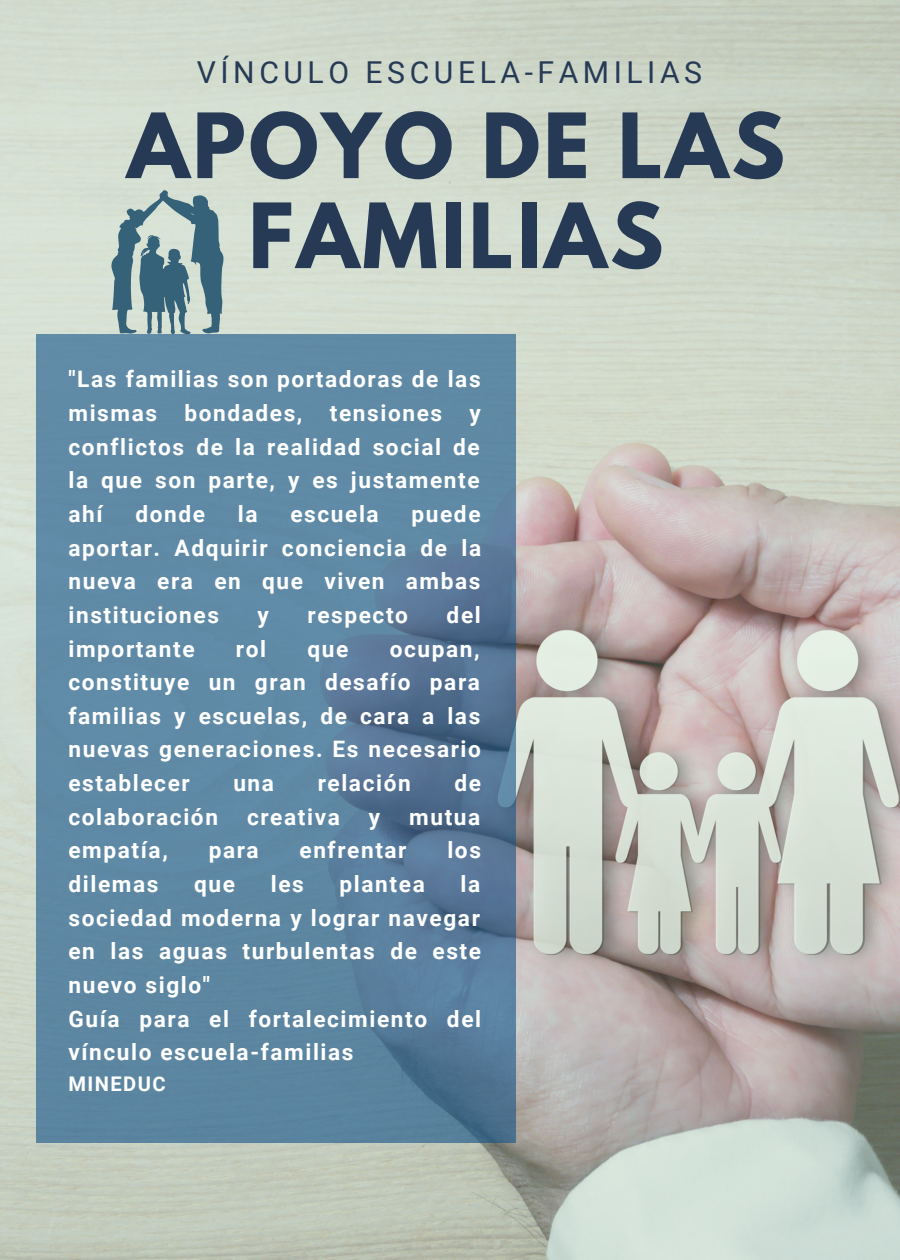
<style>
.page{position:relative;width:900px;height:1260px;background:#fff}
.page>*{position:absolute;margin:0;border:0;box-sizing:border-box;transform-origin:0 0}
.t1{font:700 79.5px/90px "League Spartan";letter-spacing:.04em;color:#273a55;text-align:center}
.t2{font:30.25px "Roboto";letter-spacing:.15em;color:#273a55}
.t3{font:700 22.75px/33.8px "Roboto";letter-spacing:.07em;color:#fff;text-align:justify}
.t4{font:700 20.25px "Roboto";letter-spacing:.07em;color:#fff}
</style>
<div class="page">
<img style="left:0;top:0;width:900px;height:1260px">
<svg style="left:36px;top:334px;width:480px;height:808px;background:#5d85a2"></svg>
<svg style="left:111px;top:190px;width:113px;height:144px;background:#839fa5"></svg>
<p class="t2" style="left:197px;top:55px;width:507px">VÍNCULO ESCUELA-FAMILIAS</p>
<p class="t1" style="left:127px;top:111px;width:659px">APOYO DE LAS<br>FAMILIAS</p>
<p class="t3" style="left:68px;top:363px;width:414px">"Las familias son portadoras de las mismas bondades, tensiones y conflictos de la realidad social de la que son parte, y es justamente ahí</p>
<p class="t3" style="left:68px;top:497px;width:414px;text-indent:343px">puede aportar. Adquirir conciencia de la nueva era en que viven ambas instituciones</p>
<p class="t3" style="left:135px;top:497px;width:71px">donde</p>
<p class="t3" style="left:238px;top:497px;width:21px">la</p>
<p class="t3" style="left:290px;top:497px;width:90px">escuela</p>
<p class="t3" style="left:258px;top:598px;width:13px">y</p>
<p class="t3" style="left:308px;top:598px;width:102px">respecto</p>
<p class="t3" style="left:447px;top:598px;width:36px">del</p>
<p class="t3" style="left:68px;top:632px;width:128px">importante</p>
<p class="t3" style="left:236px;top:632px;width:32px">rol</p>
<p class="t3" style="left:308px;top:632px;width:42px">que</p>
<p class="t3" style="left:68px;top:632px;width:414px;text-indent:321px">ocupan, constituye un gran desafío para familias y escuelas, de cara a las nuevas generaciones. Es necesario establecer</p>
<p class="t3" style="left:233px;top:766px;width:42px">una</p>
<p class="t3" style="left:318px;top:766px;width:95px">relación</p>
<p class="t3" style="left:454px;top:766px;width:28px">de</p>
<p class="t3" style="left:68px;top:800px;width:151px">colaboración</p>
<p class="t3" style="left:247px;top:800px;width:94px">creativa</p>
<p class="t3" style="left:369px;top:800px;width:13px">y</p>
<p class="t3" style="left:409px;top:800px;width:73px">mutua</p>
<p class="t3" style="left:68px;top:834px;width:101px">empatía,</p>
<p class="t3" style="left:209px;top:834px;width:52px">para</p>
<p class="t3" style="left:300px;top:834px;width:109px">enfrentar</p>
<p class="t3" style="left:447px;top:834px;width:35px">los</p>
<p class="t3" style="left:68px;top:867px;width:91px">dilemas</p>
<p class="t3" style="left:194px;top:867px;width:42px">que</p>
<p class="t3" style="left:271px;top:867px;width:35px">les</p>
<p class="t3" style="left:340px;top:867px;width:87px">plantea</p>
<p class="t3" style="left:68px;top:867px;width:414px;text-indent:392px">la sociedad moderna y lograr navegar en las aguas turbulentas de este nuevo siglo"</p>
<p class="t3" style="left:68px;top:1002px;width:414px">Guía para el fortalecimiento del vínculo escuela-familias</p>
<p class="t4" style="left:68px;top:1072px;width:99px">MINEDUC</p>
</div>
